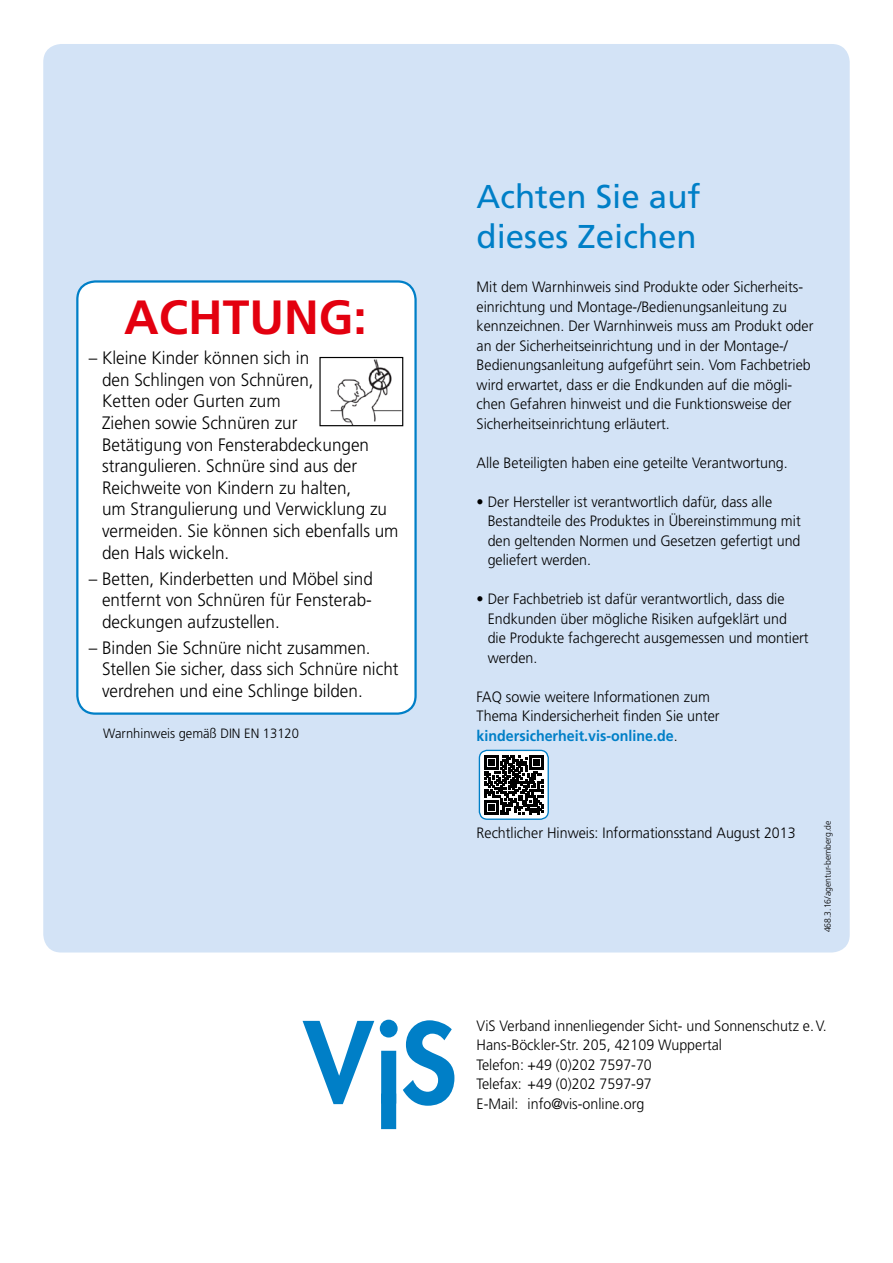
<style>
.page{position:relative;width:893px;height:1263px;background:#fff}
.page>*{position:absolute;margin:0;border:0;box-sizing:border-box;transform-origin:0 0}
.t1{font:700 48px "Frutiger";color:#e3000f}
.t2{font:33px/39.6px "Frutiger";color:#007fc7}
.t3{font:300 18px/21.6px "Frutiger";color:#000;scale:.95 1}
.t4{font:300 15px/19.5px "Frutiger";color:#000;scale:.95 1}
.t5{font:300 13.5px "Frutiger";color:#000;scale:.96 1}
.t6{font:300 9px "Frutiger";color:#000;scale:.96 1}
.s1{font-weight:700;color:#007fc7}
</style>
<div class="page">
<svg style="left:303px;top:1021px;width:71px;height:83px"></svg>
<svg style="left:380px;top:1020px;width:74px;height:109px"></svg>
<div style="left:43px;top:44px;width:807px;height:908px;background:#d3e3f6;border-radius:18px"></div>
<div style="left:77px;top:281px;width:339px;height:433px;background:#fff;border-radius:18px"></div>
<div style="left:76px;top:280px;width:341px;height:435px;border:2px solid #007fc7;border-radius:18px"></div>
<img style="left:330px;top:359px;width:71px;height:65px">
<div style="left:319px;top:357px;width:84px;height:69px;border:1px solid #000"></div>
<div style="left:479px;top:750px;width:69px;height:69px;background:#fff;border-radius:8px"></div>
<div style="left:479px;top:750px;width:70px;height:70px;border:1px solid #007fc7;border-radius:8px"></div>
<svg style="left:484px;top:755px;width:60px;height:60px"></svg>
<svg style="left:484px;top:755px;width:59px;height:59px"></svg>
<h1 class="t1" style="left:124px;top:289px;width:244px">ACHTUNG:</h1>
<p class="t3" style="left:102px;top:347px;width:314px;text-indent:-13px">– Kleine Kinder können sich in<br>den Schlingen von Schnüren,<br>Ketten oder Gurten zum<br>Ziehen sowie Schnüren zur<br>Betätigung von Fensterabdeckungen strangulieren. Schnüre sind aus der<br>Reichweite von Kindern zu halten,<br>um Strangulierung und Verwicklung zu vermeiden. Sie können sich ebenfalls um den Hals wickeln.</p>
<p class="t3" style="left:102px;top:567px;width:287px;text-align:justify;text-indent:-13px">– Betten, Kinderbetten und Möbel sind entfernt von Schnüren für Fensterab&shy;deckungen aufzustellen.</p>
<p class="t3" style="left:102px;top:636px;width:314px;text-indent:-13px">– Binden Sie Schnüre nicht zusammen.<br>Stellen Sie sicher, dass sich Schnüre nicht verdrehen und eine Schlinge bilden.</p>
<p class="t5" style="left:103px;top:725px;width:205px">Warnhinweis gemäß DIN EN 13120</p>
<h2 class="t2" style="left:477px;top:176px;width:225px">Achten Sie auf dieses Zeichen</h2>
<p class="t4" style="left:477px;top:277px;width:356px">Mit dem Warnhinweis sind Produkte oder Sicherheits&shy;einrichtung und Montage-/Bedienungsanleitung zu kennzeichnen. Der Warnhinweis muss am Produkt oder an der Sicherheitseinrichtung und in der Montage-/ Bedienungsanleitung aufgeführt sein. Vom Fachbetrieb wird erwartet, dass er die Endkunden auf die mögli&shy;chen Gefahren hinweist und die Funktionsweise der Sicherheitseinrichtung erläutert.</p>
<p class="t4" style="left:477px;top:453px;width:329px">Alle Beteiligten haben eine geteilte Verantwortung.</p>
<p class="t4" style="left:488px;top:492px;width:331px;text-indent:-11px">• Der Hersteller ist verantwortlich dafür, dass alle Bestandteile des Produktes in Übereinstimmung mit den geltenden Normen und Gesetzen gefertigt und geliefert werden.</p>
<p class="t4" style="left:488px;top:589px;width:339px;text-indent:-11px">• Der Fachbetrieb ist dafür verantwortlich, dass die Endkunden über mögliche Risiken aufgeklärt und die Produkte fachgerecht ausgemessen und montiert werden.</p>
<p class="t4" style="left:477px;top:687px;width:257px">FAQ sowie weitere Informationen zum<br>Thema Kindersicherheit finden Sie unter <span class="s1">kindersicherheit.vis-online.de</span>.</p>
<p class="t4" style="left:477px;top:823px;width:337px">Rechtlicher Hinweis: Informationsstand August 2013</p>
<p class="t6" style="left:823px;top:932px;width:118px;rotate:-90deg">468.3.16/agentur-bemberg.de</p>
<p class="t4" style="left:477px;top:1016px;width:370px">ViS Verband innenliegender Sicht- und Sonnenschutz e.V.<br>Hans-Böckler-Str. 205, 42109 Wuppertal<br>Telefon: +49 (0)202 7597-70<br>Telefax: +49 (0)202 7597-97<br>E-Mail: info@vis-online.org</p>
</div>
